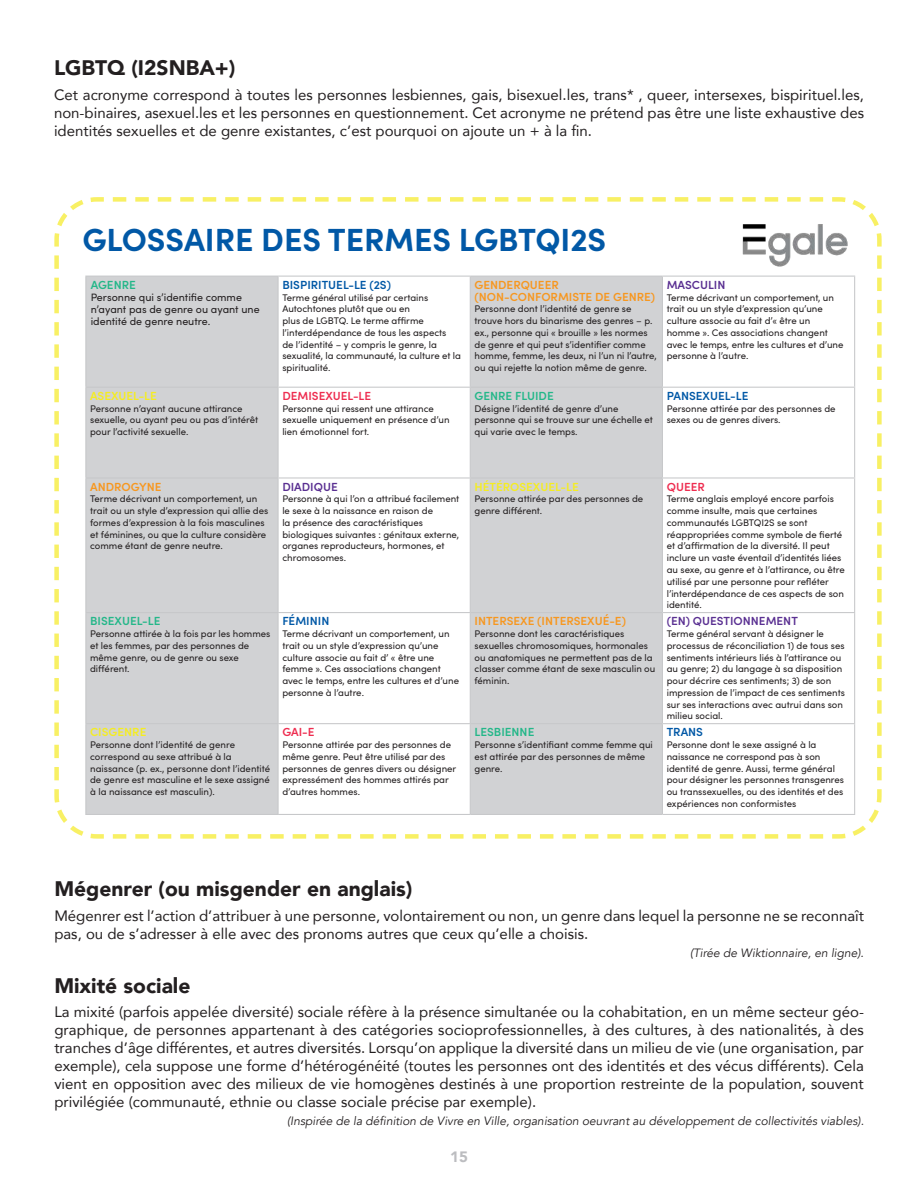
<style>
.page{position:relative;width:918px;height:1188px;background:#fff}
.page>*{position:absolute;margin:0;border:0;box-sizing:border-box;transform-origin:0 0}
.t1{font:700 32.1px "Sofia Pro";color:#0158a6}
.t2{font:900 21px "Avenir";color:#231f20}
.t3{font:15px/18px "Avenir";color:#231f20;text-align:justify}
.t4{font:900 15px "Avenir";color:#bcbdc0}
.t5{font:italic 12px "Avenir";color:#231f20}
.t6{font:600 11.7px/11.7px "Sofia Pro";color:#f7971f}
.t7{font:600 11.7px "Sofia Pro";color:#0158a6}
.t8{font:600 11.7px "Sofia Pro";color:#24b789}
.t9{font:600 11.7px "Sofia Pro";color:#5a3092}
.t10{font:600 11.7px "Sofia Pro";color:#f5ed21}
.t11{font:600 11.7px "Sofia Pro";color:#ee2d50}
.t12{font:10.65px/11.7px "Sofia Pro";color:#231f20}
.t13{font:9.6px/11.7px "Sofia Pro";color:#231f20}
</style>
<div class="page">
<svg style="left:54px;top:197px;width:828px;height:642px"></svg>
<h2 class="t2" style="left:54px;top:50px;width:183px">LGBTQ (I2SNBA+)</h2>
<p class="t3" style="left:54px;top:85px;width:812px">Cet acronyme correspond à toutes les personnes lesbiennes, gais, bisexuel.les, trans* , queer, intersexes, bispirituel.les, non-binaires, asexuel.les et les personnes en questionnement. Cet acronyme ne prétend pas être une liste exhaustive des identités sexuelles et de genre existantes, c’est pourquoi on ajoute un + à la fin.</p>
<h1 class="t1" style="left:82px;top:215px;width:525px">GLOSSAIRE DES TERMES LGBTQI2S</h1>
<p class="t8" style="left:91px;top:276px;width:47px">AGENRE</p>
<p class="t12" style="left:91px;top:291px;width:170px">Personne qui s’identifie comme n’ayant pas de genre ou ayant une identité de genre neutre.</p>
<p class="t10" style="left:90px;top:387px;width:68px">ASEXUEL-LE</p>
<p class="t13" style="left:90px;top:402px;width:169px">Personne n’ayant aucune attirance sexuelle, ou ayant peu ou pas d’intérêt pour l’activité sexuelle.</p>
<p class="t7" style="left:282px;top:276px;width:110px">BISPIRITUEL-LE (2S)</p>
<p class="t13" style="left:282px;top:291px;width:180px">Terme général utilisé par certains<br>Autochtones plutôt que ou en<br>plus de LGBTQ. Le terme affirme l’interdépendance de tous les aspects<br>de l’identité – y compris le genre, la sexualité, la communauté, la culture et la spiritualité.</p>
<p class="t11" style="left:282px;top:387px;width:90px">DEMISEXUEL-LE</p>
<p class="t13" style="left:282px;top:402px;width:169px">Personne qui ressent une attirance sexuelle uniquement en présence d’un lien émotionnel fort.</p>
<p class="t6" style="left:475px;top:278px;width:182px">GENDERQUEER (NON-CONFORMISTE DE GENRE)</p>
<p class="t13" style="left:475px;top:303px;width:184px">Personne dont l’identité de genre se trouve hors du binarisme des genres – p. ex., personne qui « brouille » les normes de genre et qui peut s’identifier comme homme, femme, les deux, ni l’un ni l’autre, ou qui rejette la notion même de genre.</p>
<p class="t8" style="left:475px;top:387px;width:81px">GENRE FLUIDE</p>
<p class="t13" style="left:475px;top:402px;width:180px">Désigne l’identité de genre d’une personne qui se trouve sur une échelle et qui varie avec le temps.</p>
<p class="t9" style="left:667px;top:276px;width:60px">MASCULIN</p>
<p class="t13" style="left:667px;top:291px;width:178px">Terme décrivant un comportement, un trait ou un style d’expression qu’une culture associe au fait d’« être un homme ». Ces associations changent avec le temps, entre les cultures et d’une personne à l’autre.</p>
<p class="t7" style="left:667px;top:387px;width:83px">PANSEXUEL-LE</p>
<p class="t13" style="left:667px;top:402px;width:170px">Personne attirée par des personnes de sexes ou de genres divers.</p>
<p class="t6" style="left:90px;top:480px;width:73px">ANDROGYNE</p>
<p class="t13" style="left:90px;top:493px;width:180px">Terme décrivant un comportement, un trait ou un style d’expression qui allie des formes d’expression à la fois masculines et féminines, ou que la culture considère comme étant de genre neutre.</p>
<p class="t9" style="left:282px;top:478px;width:57px">DIADIQUE</p>
<p class="t13" style="left:282px;top:493px;width:179px">Personne à qui l’on a attribué facilement le sexe à la naissance en raison de<br>la présence des caractéristiques biologiques suivantes : génitaux externe, organes reproducteurs, hormones, et chromosomes.</p>
<p class="t8" style="left:90px;top:612px;width:72px">BISEXUEL-LE</p>
<p class="t13" style="left:90px;top:627px;width:182px">Personne attirée à la fois par les hommes et les femmes, par des personnes de même genre, ou de genre ou sexe différent.</p>
<p class="t10" style="left:90px;top:723px;width:58px">CISGENRE</p>
<p class="t13" style="left:90px;top:738px;width:182px">Personne dont l’identité de genre correspond au sexe attribué à la naissance (p. ex., personne dont l’identité de genre est masculine et le sexe assigné à la naissance est masculin).</p>
<p class="t7" style="left:282px;top:612px;width:49px">FÉMININ</p>
<p class="t13" style="left:282px;top:627px;width:178px">Terme décrivant un comportement, un trait ou un style d’expression qu’une culture associe au fait d’ « être une femme ». Ces associations changent avec le temps, entre les cultures et d’une personne à l’autre.</p>
<p class="t11" style="left:282px;top:723px;width:34px">GAI-E</p>
<p class="t13" style="left:282px;top:738px;width:175px">Personne attirée par des personnes de même genre. Peut être utilisé par des personnes de genres divers ou désigner expressément des hommes attirés par d’autres hommes.</p>
<p class="t10" style="left:475px;top:478px;width:106px">HÉTÉROSEXUEL-LE</p>
<p class="t13" style="left:475px;top:493px;width:170px">Personne attirée par des personnes de genre différent.</p>
<p class="t11" style="left:667px;top:478px;width:40px">QUEER</p>
<p class="t13" style="left:667px;top:493px;width:180px">Terme anglais employé encore parfois comme insulte, mais que certaines communautés LGBTQI2S se sont réappropriées comme symbole de fierté et d’affirmation de la diversité. Il peut inclure un vaste éventail d’identités liées au sexe, au genre et à l’attirance, ou être utilisé par une personne pour refléter l’interdépendance de ces aspects de son identité.</p>
<p class="t6" style="left:475px;top:615px;width:153px">INTERSEXE (INTERSEXUÉ-E)</p>
<p class="t13" style="left:475px;top:627px;width:182px">Personne dont les caractéristiques sexuelles chromosomiques, hormonales ou anatomiques ne permettent pas de la classer comme étant de sexe masculin ou féminin.</p>
<p class="t9" style="left:667px;top:612px;width:133px">(EN) QUESTIONNEMENT</p>
<p class="t13" style="left:667px;top:627px;width:180px">Terme général servant à désigner le processus de réconciliation 1) de tous ses sentiments intérieurs liés à l’attirance ou au genre; 2) du langage à sa disposition pour décrire ces sentiments; 3) de son impression de l’impact de ces sentiments sur ses interactions avec autrui dans son milieu social.</p>
<p class="t8" style="left:475px;top:723px;width:61px">LESBIENNE</p>
<p class="t13" style="left:475px;top:738px;width:180px">Personne s’identifiant comme femme qui est attirée par des personnes de même genre.</p>
<p class="t7" style="left:667px;top:723px;width:38px">TRANS</p>
<p class="t13" style="left:667px;top:738px;width:179px">Personne dont le sexe assigné à la naissance ne correspond pas à son identité de genre. Aussi, terme général pour désigner les personnes transgenres ou transsexuelles, ou des identités et des expériences non conformistes</p>
<h2 class="t2" style="left:54px;top:870px;width:360px">Mégenrer (ou misgender en anglais)</h2>
<h3 class="t3" style="left:54px;top:906px;width:811px">Mégenrer est l’action d’attribuer à une personne, volontairement ou non, un genre dans lequel la personne ne se reconnaît pas, ou de s’adresser à elle avec des pronoms autres que ceux qu’elle a choisis.</h3>
<p class="t5" style="left:690px;top:945px;width:175px">(Tirée de Wiktionnaire, en ligne).</p>
<h2 class="t2" style="left:54px;top:967px;width:138px">Mixité sociale</h2>
<p class="t3" style="left:54px;top:1003px;width:811px">La mixité (parfois appelée diversité) sociale réfère à la présence simultanée ou la cohabitation, en un même secteur géo&shy;graphique, de personnes appartenant à des catégories socioprofessionnelles, à des cultures, à des nationalités, à des tranches d’âge différentes, et autres diversités. Lorsqu’on applique la diversité dans un milieu de vie (une organisation, par exemple), cela suppose une forme d’hétérogénéité (toutes les personnes ont des identités et des vécus différents). Cela vient en opposition avec des milieux de vie homogènes destinés à une proportion restreinte de la population, souvent privilégiée (communauté, ethnie ou classe sociale précise par exemple).</p>
<p class="t5" style="left:287px;top:1114px;width:578px">(Inspirée de la définition de Vivre en Ville, organisation oeuvrant au développement de collectivités viables).</p>
<h3 class="t4" style="left:450px;top:1144px;width:19px">15</h3>
</div>
